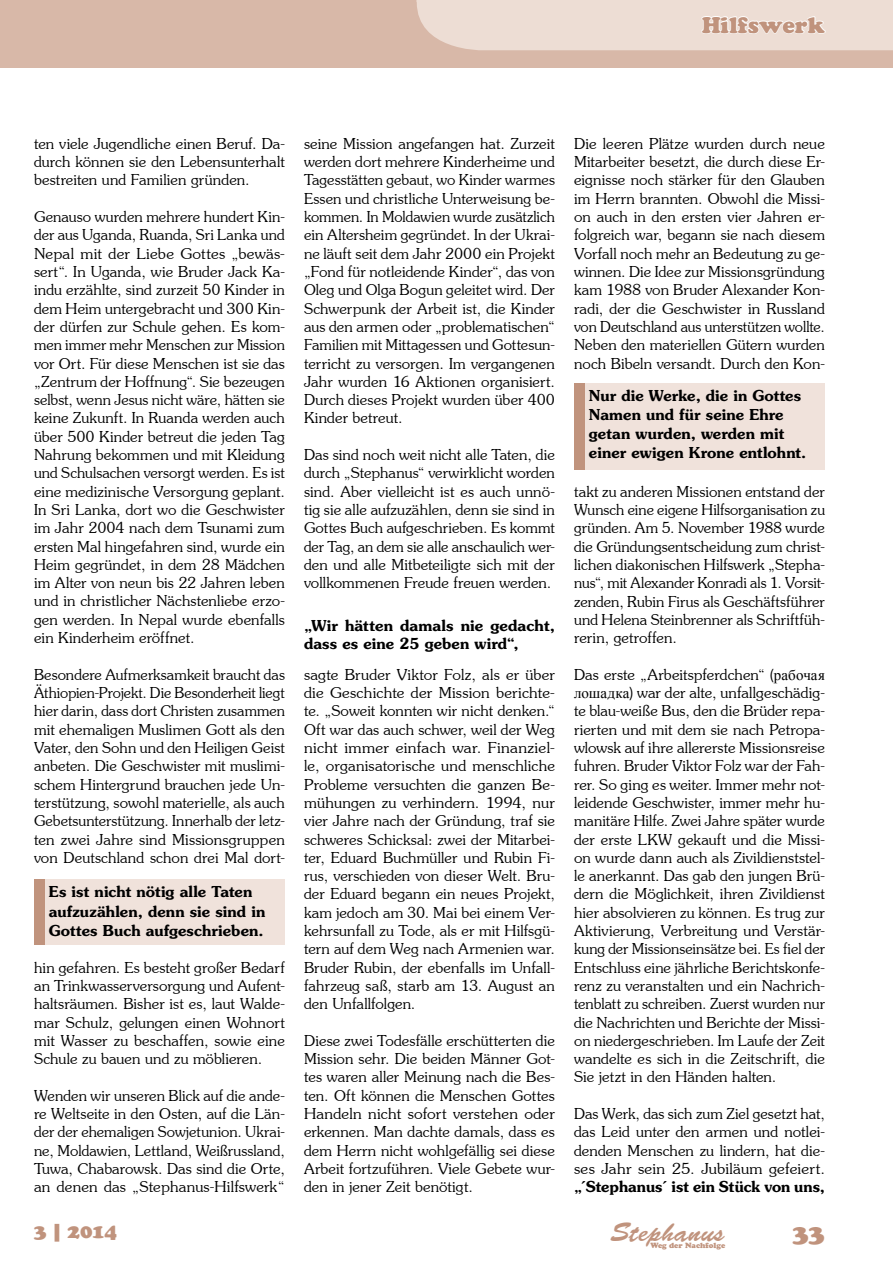
<style>
.page{position:relative;width:893px;height:1263px;background:#fff}
.page>*{position:absolute;margin:0;border:0;box-sizing:border-box;transform-origin:0 0}
.t1{font:27px "Banff Plain";letter-spacing:.02em;color:#c0937d}
.t2{font:25.5px "Cooper Black Std";color:#c0937d}
.t3{font:22.5px "Cooper Black Std";color:#c0937d}
.t4{font:900 21px "Cooper";color:#c0937d}
.t5{font:15px/18.3px "Southern Plain";letter-spacing:.005em;color:#000;text-align:justify}
.t6{font:700 15px/19.2px "Southern";letter-spacing:.005em;color:#000}
.t7{font:7.5px "Cooper Black Std";color:#c0937d}
.s1{font-family:"Times New Roman"}
</style>
<div class="page">
<div style="left:1px;top:0;width:892px;height:68px;background:#d8b8a8"></div>
<svg style="left:416px;top:0;width:477px;height:51px;background:#ecdcd3"></svg>
<div style="left:34px;top:879px;width:251px;height:66px;background:#f0e2db"></div>
<div style="left:34px;top:879px;width:11px;height:66px;background:#c0937d"></div>
<div style="left:574px;top:383px;width:251px;height:86px;background:#f0e2db"></div>
<div style="left:574px;top:383px;width:11px;height:86px;background:#c0937d"></div>
<h3 class="t3" style="left:702px;top:11px;width:125px">Hilfswerk</h3>
<p class="t5" style="left:34px;top:134px;width:252px">ten viele Jugendliche einen Beruf. Da&shy;durch können sie den Lebensunterhalt bestreiten und Familien gründen.</p>
<p class="t5" style="left:34px;top:207px;width:252px">Genauso wurden mehrere hundert Kin&shy;der aus Uganda, Ruanda, Sri Lanka und Nepal mit der Liebe Gottes „bewäs&shy;sert“. In Uganda, wie Bruder Jack Ka&shy;indu erzählte, sind zurzeit 50 Kinder in dem Heim untergebracht und 300 Kin&shy;der dürfen zur Schule gehen. Es kom&shy;men immer mehr Menschen zur Mission vor Ort. Für diese Menschen ist sie das „Zentrum der Hoffnung“. Sie bezeugen selbst, wenn Jesus nicht wäre, hätten sie keine Zukunft. In Ruanda werden auch über 500 Kinder betreut die jeden Tag Nahrung bekommen und mit Kleidung und Schulsachen versorgt werden. Es ist eine medizinische Versorgung geplant.<br>In Sri Lanka, dort wo die Geschwister im Jahr 2004 nach dem Tsunami zum ersten Mal hingefahren sind, wurde ein Heim gegründet, in dem 28 Mädchen im Alter von neun bis 22 Jahren leben und in christlicher Nächstenliebe erzo&shy;gen werden. In Nepal wurde ebenfalls ein Kinderheim eröffnet.</p>
<p class="t5" style="left:34px;top:665px;width:252px">Besondere Aufmerksamkeit braucht das Äthiopien-Projekt. Die Besonderheit liegt hier darin, dass dort Christen zusammen mit ehemaligen Muslimen Gott als den Vater, den Sohn und den Heiligen Geist anbeten. Die Geschwister mit muslimi&shy;schem Hintergrund brauchen jede Un&shy;terstützung, sowohl materielle, als auch Gebetsunterstützung. Innerhalb der letz&shy;ten zwei Jahre sind Missionsgruppen von Deutschland schon drei Mal dort-</p>
<p class="t6" style="left:49px;top:882px;width:218px">Es ist nicht nötig alle Taten aufzuzählen, denn sie sind in<br>Gottes Buch aufgeschrieben.</p>
<p class="t5" style="left:34px;top:958px;width:252px">hin gefahren. Es besteht großer Bedarf an Trinkwasserversorgung und Aufent&shy;haltsräumen. Bisher ist es, laut Walde&shy;mar Schulz, gelungen einen Wohnort mit Wasser zu beschaffen, sowie eine Schule zu bauen und zu möblieren.</p>
<p class="t5" style="left:34px;top:1086px;width:252px">Wenden wir unseren Blick auf die ande&shy;re Weltseite in den Osten, auf die Län&shy;der der ehemaligen Sowjetunion. Ukrai&shy;ne, Moldawien, Lettland, Weißrussland, Tuwa, Chabarowsk. Das sind die Orte, an denen das „Stephanus-Hilfswerk“</p>
<p class="t5" style="left:304px;top:134px;width:252px">seine Mission angefangen hat. Zurzeit werden dort mehrere Kinderheime und Tagesstätten gebaut, wo Kinder warmes Essen und christliche Unterweisung be&shy;kommen. In Moldawien wurde zusätzlich ein Altersheim gegründet. In der Ukrai&shy;ne läuft seit dem Jahr 2000 ein Projekt „Fond für notleidende Kinder“, das von Oleg und Olga Bogun geleitet wird. Der Schwerpunk der Arbeit ist, die Kinder aus den armen oder „problematischen“ Familien mit Mittagessen und Gottesun&shy;terricht zu versorgen. Im vergangenen Jahr wurden 16 Aktionen organisiert.<br>Durch dieses Projekt wurden über 400<br>Kinder betreut.</p>
<p class="t5" style="left:304px;top:445px;width:252px">Das sind noch weit nicht alle Taten, die durch „Stephanus“ verwirklicht worden sind. Aber vielleicht ist es auch unnö&shy;tig sie alle aufzuzählen, denn sie sind in Gottes Buch aufgeschrieben. Es kommt der Tag, an dem sie alle anschaulich wer&shy;den und alle Mitbeteiligte sich mit der vollkommenen Freude freuen werden.</p>
<p class="t6" style="left:304px;top:616px;width:252px;line-height:18.3px">„Wir hätten damals nie gedacht, dass es eine 25 geben wird“,</p>
<p class="t5" style="left:304px;top:665px;width:252px">sagte Bruder Viktor Folz, als er über die Geschichte der Mission berichte&shy;te. „Soweit konnten wir nicht denken.“ Oft war das auch schwer, weil der Weg nicht immer einfach war. Finanziel&shy;le, organisatorische und menschliche Probleme versuchten die ganzen Be&shy;mühungen zu verhindern. 1994, nur vier Jahre nach der Gründung, traf sie schweres Schicksal: zwei der Mitarbei&shy;ter, Eduard Buchmüller und Rubin Fi&shy;rus, verschieden von dieser Welt. Bru&shy;der Eduard begann ein neues Projekt, kam jedoch am 30. Mai bei einem Ver&shy;kehrsunfall zu Tode, als er mit Hilfsgü&shy;tern auf dem Weg nach Armenien war.<br>Bruder Rubin, der ebenfalls im Unfall&shy;fahrzeug saß, starb am 13. August an den Unfallfolgen.</p>
<p class="t5" style="left:304px;top:1031px;width:252px">Diese zwei Todesfälle erschütterten die Mission sehr. Die beiden Männer Got&shy;tes waren aller Meinung nach die Bes&shy;ten. Oft können die Menschen Gottes Handeln nicht sofort verstehen oder erkennen. Man dachte damals, dass es dem Herrn nicht wohlgefällig sei diese Arbeit fortzuführen. Viele Gebete wur&shy;den in jener Zeit benötigt.</p>
<p class="t5" style="left:574px;top:134px;width:252px">Die leeren Plätze wurden durch neue Mitarbeiter besetzt, die durch diese Er&shy;eignisse noch stärker für den Glauben im Herrn brannten. Obwohl die Missi&shy;on auch in den ersten vier Jahren er&shy;folgreich war, begann sie nach diesem Vorfall noch mehr an Bedeutung zu ge&shy;winnen. Die Idee zur Missionsgründung kam 1988 von Bruder Alexander Kon&shy;radi, der die Geschwister in Russland von Deutschland aus unterstützen wollte.<br>Neben den materiellen Gütern wurden noch Bibeln versandt. Durch den Kon-</p>
<p class="t6" style="left:589px;top:386px;width:219px">Nur die Werke, die in Gottes<br>Namen und für seine Ehre getan wurden, werden mit einer ewigen Krone entlohnt.</p>
<p class="t5" style="left:574px;top:482px;width:252px">takt zu anderen Missionen entstand der Wunsch eine eigene Hilfsorganisation zu gründen. Am 5. November 1988 wurde die Gründungsentscheidung zum christ&shy;lichen diakonischen Hilfswerk „Stepha&shy;nus“, mit Alexander Konradi als 1. Vorsit&shy;zenden, Rubin Firus als Geschäftsführer und Helena Steinbrenner als Schriftfüh&shy;rerin, getroffen.</p>
<p class="t5" style="left:574px;top:665px;width:252px">Das erste „Arbeitspferdchen“ (<span class="s1">рабочая лошадка</span>) war der alte, unfallgeschädig&shy;te blau-weiße Bus, den die Brüder repa&shy;rierten und mit dem sie nach Petropa&shy;wlowsk auf ihre allererste Missionsreise fuhren. Bruder Viktor Folz war der Fah&shy;rer. So ging es weiter. Immer mehr not&shy;leidende Geschwister, immer mehr hu&shy;manitäre Hilfe. Zwei Jahre später wurde der erste LKW gekauft und die Missi&shy;on wurde dann auch als Zivildienststel&shy;le anerkannt. Das gab den jungen Brü&shy;dern die Möglichkeit, ihren Zivildienst hier absolvieren zu können. Es trug zur Aktivierung, Verbreitung und Verstär&shy;kung der Missionseinsätze bei. Es fiel der Entschluss eine jährliche Berichtskonfe&shy;renz zu veranstalten und ein Nachrich&shy;tenblatt zu schreiben. Zuerst wurden nur die Nachrichten und Berichte der Missi&shy;on niedergeschrieben. Im Laufe der Zeit wandelte es sich in die Zeitschrift, die Sie jetzt in den Händen halten.</p>
<p class="t5" style="left:574px;top:1104px;width:252px">Das Werk, das sich zum Ziel gesetzt hat, das Leid unter den armen und notlei&shy;denden Menschen zu lindern, hat die&shy;ses Jahr sein 25. Jubiläum gefeiert.</p>
<p class="t6" style="left:574px;top:1177px;width:252px">„´Stephanus´ ist ein Stück von uns,</p>
<h3 class="t4" style="left:34px;top:1218px;width:85px">3 | 2014</h3>
<h1 class="t1" style="left:610px;top:1217px;width:116px">Stephanus</h1>
<p class="t7" style="left:650px;top:1241px;width:76px">Weg der Nachfolge</p>
<h2 class="t2" style="left:793px;top:1218px;width:34px">33</h2>
</div>
